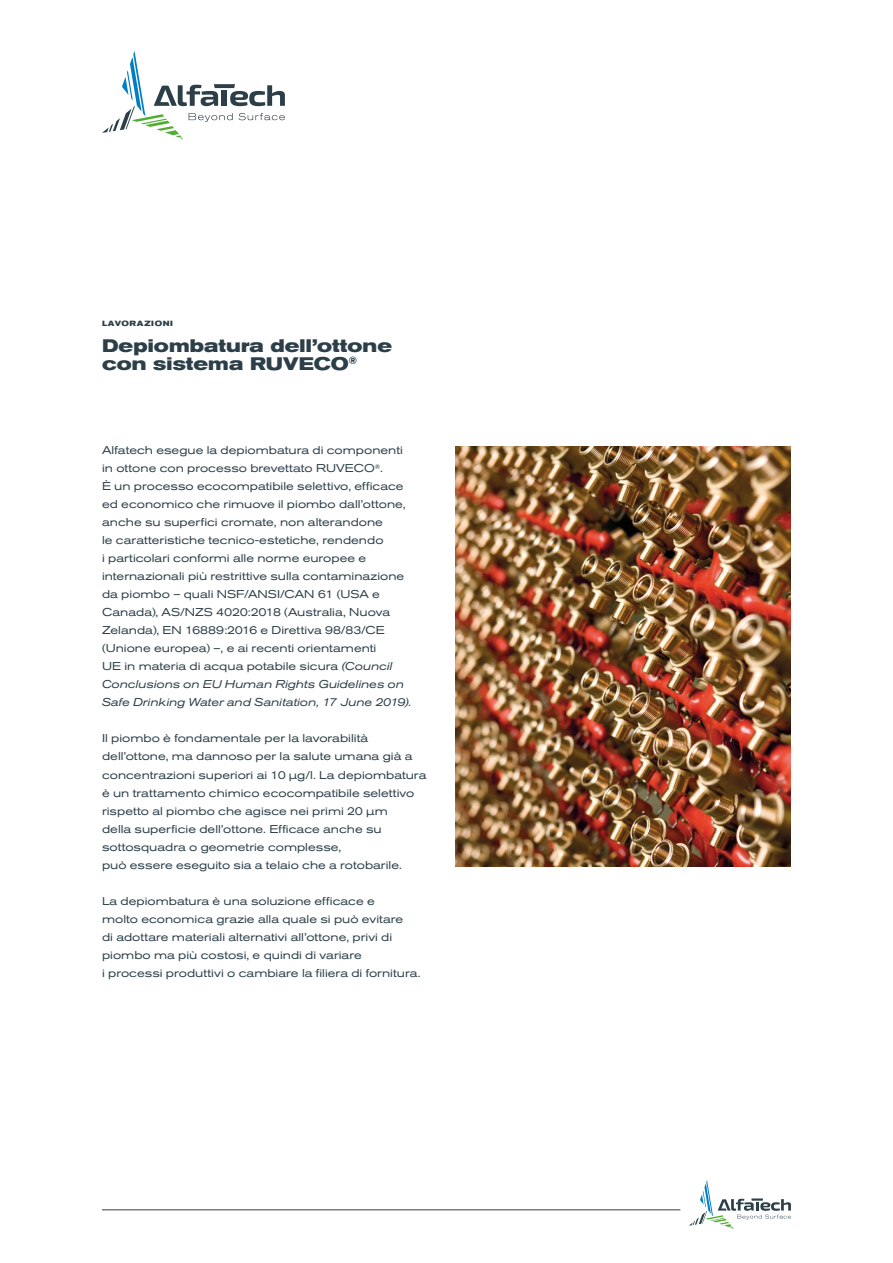
<style>
.page{position:relative;width:893px;height:1263px;background:#fff}
.page>*{position:absolute;margin:0;border:0;box-sizing:border-box;transform-origin:0 0}
.t1{font:700 expanded 18px/18px "Akzidenz Grotesk BQ";letter-spacing:.01em;color:#2c3f48}
.t2{font:expanded 11.25px/18px "Akzidenz Grotesk BQ";color:#2c3f48}
.t3{font:700 expanded 7.5px "Akzidenz Grotesk BQ";letter-spacing:.085em;color:#2c3f48}
.s1{font-style:italic}
</style>
<div class="page">
<svg style="left:102px;top:51px;width:183px;height:88px"></svg>
<svg style="left:689px;top:1180px;width:102px;height:49px"></svg>
<hr style="left:102px;top:1209px;width:578px;height:1px;background:#2c3f48">
<img style="left:455px;top:446px;width:336px;height:420px">
<p class="t3" style="left:102px;top:319px;width:73px">LAVORAZIONI</p>
<h1 class="t1" style="left:102px;top:337px;width:291px">Depiombatura dell’ottone con sistema RUVECO<sup>®</sup></h1>
<p class="t2" style="left:102px;top:441px;width:311px">Alfatech esegue la depiombatura di componenti in ottone con processo brevettato RUVECO<sup>®</sup>.<br>È un processo ecocompatibile selettivo, efficace ed economico che rimuove il piombo dall’ottone, anche su superfici cromate, non alterandone<br>le caratteristiche tecnico-estetiche, rendendo<br>i particolari conformi alle norme europee e internazionali più restrittive sulla contaminazione da piombo – quali NSF/ANSI/CAN 61 (USA e Canada), AS/NZS 4020:2018 (Australia, Nuova Zelanda), EN 16889:2016 e Direttiva 98/83/CE (Unione europea) –, e ai recenti orientamenti<br>UE in materia di acqua potabile sicura <span class="s1">(Council Conclusions on EU Human Rights Guidelines on Safe Drinking Water and Sanitation, 17 June 2019).</span></p>
<p class="t2" style="left:102px;top:729px;width:326px">Il piombo è fondamentale per la lavorabilità dell’ottone, ma dannoso per la salute umana già a concentrazioni superiori ai 10 µg/l. La depiombatura è un trattamento chimico ecocompatibile selettivo rispetto al piombo che agisce nei primi 20 µm<br>della superficie dell’ottone. Efficace anche su sottosquadra o geometrie complesse,<br>può essere eseguito sia a telaio che a rotobarile.</p>
<p class="t2" style="left:102px;top:891px;width:320px">La depiombatura è una soluzione efficace e<br>molto economica grazie alla quale si può evitare<br>di adottare materiali alternativi all’ottone, privi di piombo ma più costosi, e quindi di variare<br>i processi produttivi o cambiare la filiera di fornitura.</p>
</div>
